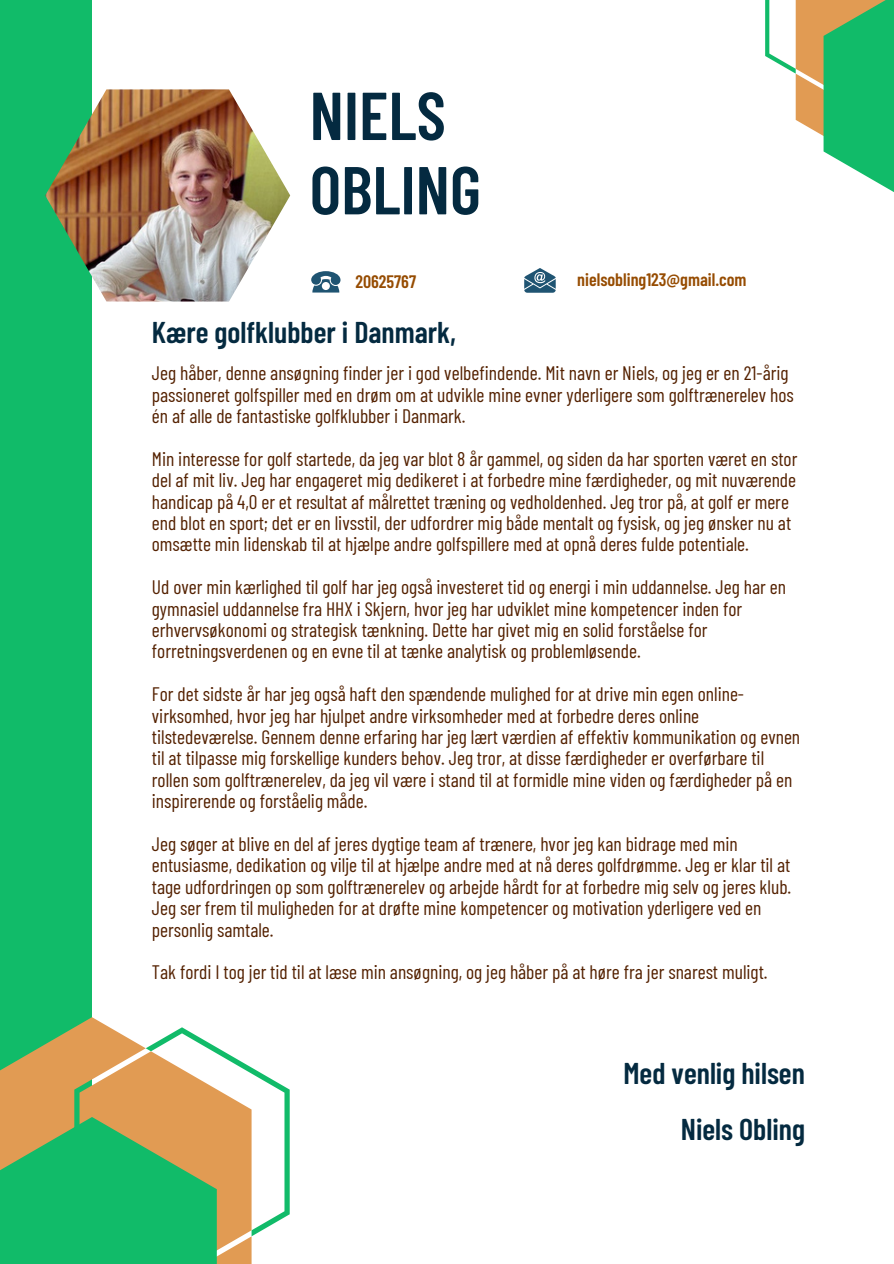
<style>
.page{position:relative;width:894px;height:1264px;background:#fff}
.page>*{position:absolute;margin:0;border:0;box-sizing:border-box;transform-origin:0 0}
.t1{font:600 67.5px "Barlow Condensed";color:#042a40}
.t2{font:600 30px "Barlow Condensed";color:#042a40}
.t3{font:19.5px/21.5px "Barlow Condensed";color:#542100}
.t4{font:600 18px "Barlow Condensed";color:#964c02}
</style>
<div class="page">
<div style="left:0;top:0;width:92px;height:1263px;background:#11bb69"></div>
<svg style="left:0;top:1027px;width:289px;height:236px"></svg>
<svg style="left:765px;top:0;width:128px;height:192px"></svg>
<img style="left:45px;top:89px;width:245px;height:212px">
<svg style="left:311px;top:271px;width:29px;height:21px"></svg>
<svg style="left:524px;top:268px;width:31px;height:25px"></svg>
<p class="t1" style="left:309px;top:72px;width:138px">NIELS</p>
<p class="t1" style="left:309px;top:147px;width:173px">OBLING</p>
<p class="t4" style="left:355px;top:270px;width:62px">20625767</p>
<p class="t4" style="left:577px;top:268px;width:171px">nielsobling123@gmail.com</p>
<p class="t2" style="left:152px;top:313px;width:306px">Kære golfklubber i Danmark,</p>
<p class="t3" style="left:152px;top:361px;width:643px">Jeg håber, denne ansøgning finder jer i god velbefindende. Mit navn er Niels, og jeg er en 21-årig passioneret golfspiller med en drøm om at udvikle mine evner yderligere som golftrænerelev hos én af alle de fantastiske golfklubber i Danmark.</p>
<p class="t3" style="left:152px;top:447px;width:647px">Min interesse for golf startede, da jeg var blot 8 år gammel, og siden da har sporten været en stor del af mit liv. Jeg har engageret mig dedikeret i at forbedre mine færdigheder, og mit nuværende handicap på 4,0 er et resultat af målrettet træning og vedholdenhed. Jeg tror på, at golf er mere end blot en sport; det er en livsstil, der udfordrer mig både mentalt og fysisk, og jeg ønsker nu at omsætte min lidenskab til at hjælpe andre golfspillere med at opnå deres fulde potentiale.</p>
<p class="t3" style="left:152px;top:575px;width:635px">Ud over min kærlighed til golf har jeg også investeret tid og energi i min uddannelse. Jeg har en gymnasiel uddannelse fra HHX i Skjern, hvor jeg har udviklet mine kompetencer inden for erhvervsøkonomi og strategisk tænkning. Dette har givet mig en solid forståelse for forretningsverdenen og en evne til at tænke analytisk og problemløsende.</p>
<p class="t3" style="left:152px;top:682px;width:649px">For det sidste år har jeg også haft den spændende mulighed for at drive min egen online&shy;virksomhed, hvor jeg har hjulpet andre virksomheder med at forbedre deres online tilstedeværelse. Gennem denne erfaring har jeg lært værdien af effektiv kommunikation og evnen til at tilpasse mig forskellige kunders behov. Jeg tror, at disse færdigheder er overførbare til rollen som golftrænerelev, da jeg vil være i stand til at formidle mine viden og færdigheder på en inspirerende og forståelig måde.</p>
<p class="t3" style="left:152px;top:832px;width:640px">Jeg søger at blive en del af jeres dygtige team af trænere, hvor jeg kan bidrage med min entusiasme, dedikation og vilje til at hjælpe andre med at nå deres golfdrømme. Jeg er klar til at tage udfordringen op som golftrænerelev og arbejde hårdt for at forbedre mig selv og jeres klub.<br>Jeg ser frem til muligheden for at drøfte mine kompetencer og motivation yderligere ved en personlig samtale.</p>
<p class="t3" style="left:152px;top:960px;width:617px">Tak fordi I tog jer tid til at læse min ansøgning, og jeg håber på at høre fra jer snarest muligt.</p>
<p class="t2" style="left:623px;top:1053px;width:183px">Med venlig hilsen</p>
<p class="t2" style="left:680px;top:1109px;width:126px">Niels Obling</p>
</div>
